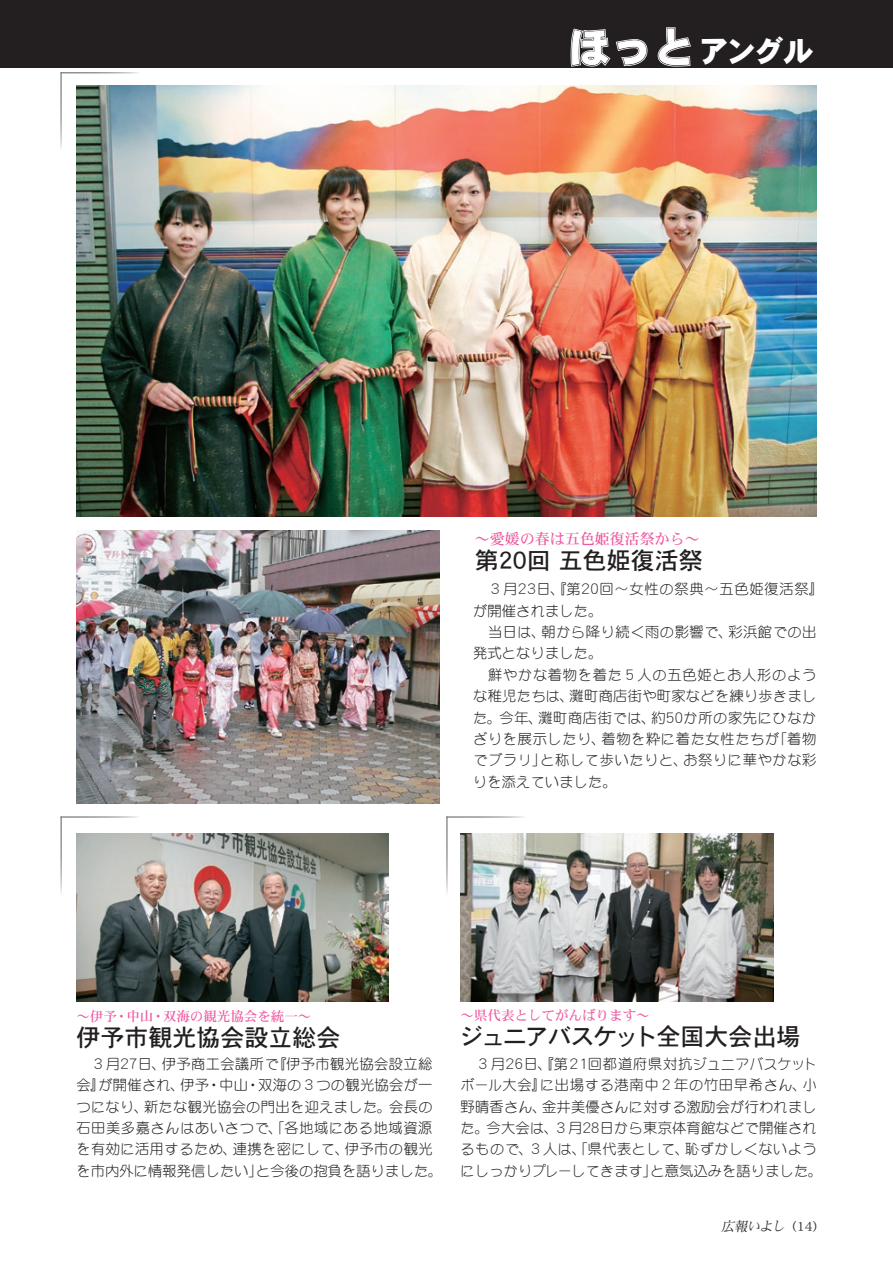
<style>
.page{position:relative;width:893px;height:1263px;background:#fff}
.page>*{position:absolute;margin:0;border:0;box-sizing:border-box;transform-origin:0 0}
.t1{font:30px "DFHS Gothic Std W9";color:#fff}
.t2{font:24px "DFHS Gothic Std W5";color:#231f20}
.t3{font:24px "DFHS Gothic Std W5";letter-spacing:-.055em;color:#231f20}
.t4{font:15px "DFHS Mincho Std W5";color:#ef59a1}
.t5{font:14.25px/21.3px "DF Maru Gothic Std W3";letter-spacing:.03em;color:#231f20}
.t6{font:14.25px/21.3px "DF Maru Gothic Std W3";letter-spacing:.01em;color:#231f20}
.t7{font:14.25px "DF Maru Gothic Std W3";letter-spacing:.05em;color:#231f20}
.t8{font:13.5px "DFHS Mincho Std W5";color:#ef59a1}
.t9{font:italic 13.5px "DFHS Mincho Std W3";color:#231f20}
.s1{font-size:42px}
.s2{font-style:normal;font-size:13.8px}
</style>
<div class="page">
<img style="left:461px;top:833px;width:313px;height:168px">
<img style="left:76px;top:833px;width:313px;height:168px">
<div style="left:0;top:0;width:893px;height:68px;background:#231f20"></div>
<svg style="left:570px;top:28px;width:78px;height:39px"></svg>
<svg style="left:657px;top:27px;width:34px;height:40px"></svg>
<img style="left:76px;top:85px;width:740px;height:431px">
<img style="left:76px;top:531px;width:363px;height:272px">
<h1 class="t1" style="left:569px;top:35px;width:246px"><span class="s1">ほっと</span>アングル</h1>
<p class="t4" style="left:475px;top:530px;width:226px">～愛媛の春は五色姫復活祭から~</p>
<h2 class="t2" style="left:527px;top:548px;width:177px">回五色姫復活祭</h2>
<h2 class="t2" style="left:475px;top:548px;width:25px">第</h2>
<h2 class="t2" style="left:494px;top:548px;width:39px">２０</h2>
<p class="t7" style="left:599px;top:582px;width:226px">回～女性の祭典～五色姫復活祭『</p>
<p class="t5" style="left:515px;top:578px;width:67px">２３日、『第</p>
<p class="t6" style="left:473px;top:578px;width:131px">　３月<br>が開催されました。</p>
<p class="t5" style="left:579px;top:578px;width:25px">２０</p>
<p class="t5" style="left:473px;top:621px;width:74px">　当日は、</p>
<p class="t6" style="left:473px;top:642px;width:131px">発式となりました。</p>
<p class="t7" style="left:473px;top:667px;width:345px">　鮮やかな着物を着た５人の五色姫とお人形のよう</p>
<p class="t5" style="left:570px;top:685px;width:248px">灘町商店街や町家などを練り歩きまし</p>
<p class="t5" style="left:542px;top:621px;width:192px">朝から降り続く雨の影響で、</p>
<p class="t5" style="left:728px;top:621px;width:90px">彩浜館での出</p>
<p class="t5" style="left:473px;top:685px;width:102px">な稚児たちは、</p>
<p class="t5" style="left:473px;top:706px;width:71px">た。今年、</p>
<p class="t5" style="left:538px;top:706px;width:118px">灘町商店街では、</p>
<p class="t5" style="left:651px;top:706px;width:16px">約</p>
<p class="t5" style="left:683px;top:706px;width:134px">か所の家先にひなか</p>
<p class="t5" style="left:663px;top:706px;width:24px">５０</p>
<p class="t5" style="left:473px;top:728px;width:134px">ざりを展示したり、</p>
<p class="t5" style="left:601px;top:728px;width:179px">着物を粋に着た女性たちが</p>
<p class="t5" style="left:773px;top:728px;width:45px">「着物</p>
<p class="t6" style="left:473px;top:749px;width:145px">でブラリ」<br>りを添えていました。</p>
<p class="t5" style="left:683px;top:749px;width:135px">お祭りに華やかな彩</p>
<p class="t5" style="left:540px;top:749px;width:148px">と称して歩いたりと、</p>
<p class="t8" style="left:76px;top:1008px;width:236px">～伊予・中山・双海の観光協会を統一~</p>
<h2 class="t2" style="left:76px;top:1024px;width:266px">伊予市観光協会設立総会</h2>
<p class="t5" style="left:272px;top:1053px;width:162px">『伊予市観光協会設立総</p>
<p class="t5" style="left:162px;top:1053px;width:118px">伊予商工会議所で</p>
<p class="t5" style="left:76px;top:1053px;width:45px">　３月</p>
<p class="t5" style="left:138px;top:1053px;width:29px">日、</p>
<p class="t5" style="left:117px;top:1053px;width:25px">２７</p>
<p class="t8" style="left:461px;top:1008px;width:190px">～県代表としてがんばります~</p>
<h2 class="t3" style="left:459px;top:1023px;width:342px">ジュニアバスケット全国大会出場</h2>
<p class="t6" style="left:588px;top:1053px;width:232px">回都道府県対抗ジュニアバスケット</p>
<p class="t5" style="left:524px;top:1053px;width:69px">日、『第２１</p>
<p class="t5" style="left:461px;top:1053px;width:46px">　３月</p>
<p class="t5" style="left:503px;top:1053px;width:25px">２６</p>
<p class="t5" style="left:98px;top:1074px;width:88px">が開催され、</p>
<p class="t5" style="left:246px;top:1074px;width:188px">・双海の３つの観光協会が一</p>
<p class="t5" style="left:76px;top:1074px;width:30px">会』</p>
<p class="t5" style="left:180px;top:1074px;width:30px">伊予</p>
<p class="t5" style="left:207px;top:1074px;width:43px">・中山</p>
<p class="t5" style="left:144px;top:1095px;width:290px">新たな観光協会の門出を迎えました。会長の</p>
<p class="t5" style="left:76px;top:1095px;width:73px">つになり、</p>
<p class="t5" style="left:76px;top:1117px;width:358px">石田美多嘉さんはあいさつで、「各地域にある地域資源</p>
<p class="t5" style="left:345px;top:1138px;width:89px">伊予市の観光</p>
<p class="t5" style="left:233px;top:1138px;width:118px">連携を密にして、</p>
<p class="t5" style="left:76px;top:1138px;width:162px">を有効に活用するため、</p>
<p class="t5" style="left:542px;top:1074px;width:276px;text-indent:-82px">ボール大会』<br>金井美優さんに対する激励会が行われまし</p>
<p class="t5" style="left:540px;top:1074px;width:268px">に出場する港南中２年の竹田早希さん、</p>
<p class="t5" style="left:803px;top:1074px;width:16px">小</p>
<p class="t5" style="left:461px;top:1095px;width:87px">野晴香さん、</p>
<p class="t5" style="left:461px;top:1117px;width:99px">た。今大会は、</p>
<p class="t5" style="left:600px;top:1117px;width:218px">日から東京体育館などで開催され</p>
<p class="t5" style="left:554px;top:1117px;width:30px">３月</p>
<p class="t5" style="left:580px;top:1117px;width:24px">２８</p>
<p class="t5" style="left:461px;top:1138px;width:74px">るもので、</p>
<p class="t5" style="left:685px;top:1138px;width:133px">恥ずかしくないよう</p>
<p class="t5" style="left:529px;top:1138px;width:162px">３人は、「県代表として、</p>
<p class="t6" style="left:76px;top:1160px;width:188px">を市内外に情報発信したい」</p>
<p class="t6" style="left:256px;top:1160px;width:187px">と今後の抱負を語りました。</p>
<p class="t6" style="left:461px;top:1160px;width:198px">にしっかりプレーしてきます」</p>
<p class="t6" style="left:650px;top:1160px;width:173px">と意気込みを語りました。</p>
<p class="t9" style="left:721px;top:1219px;width:98px">広報いよし <span class="s2">)14(</span></p>
</div>
